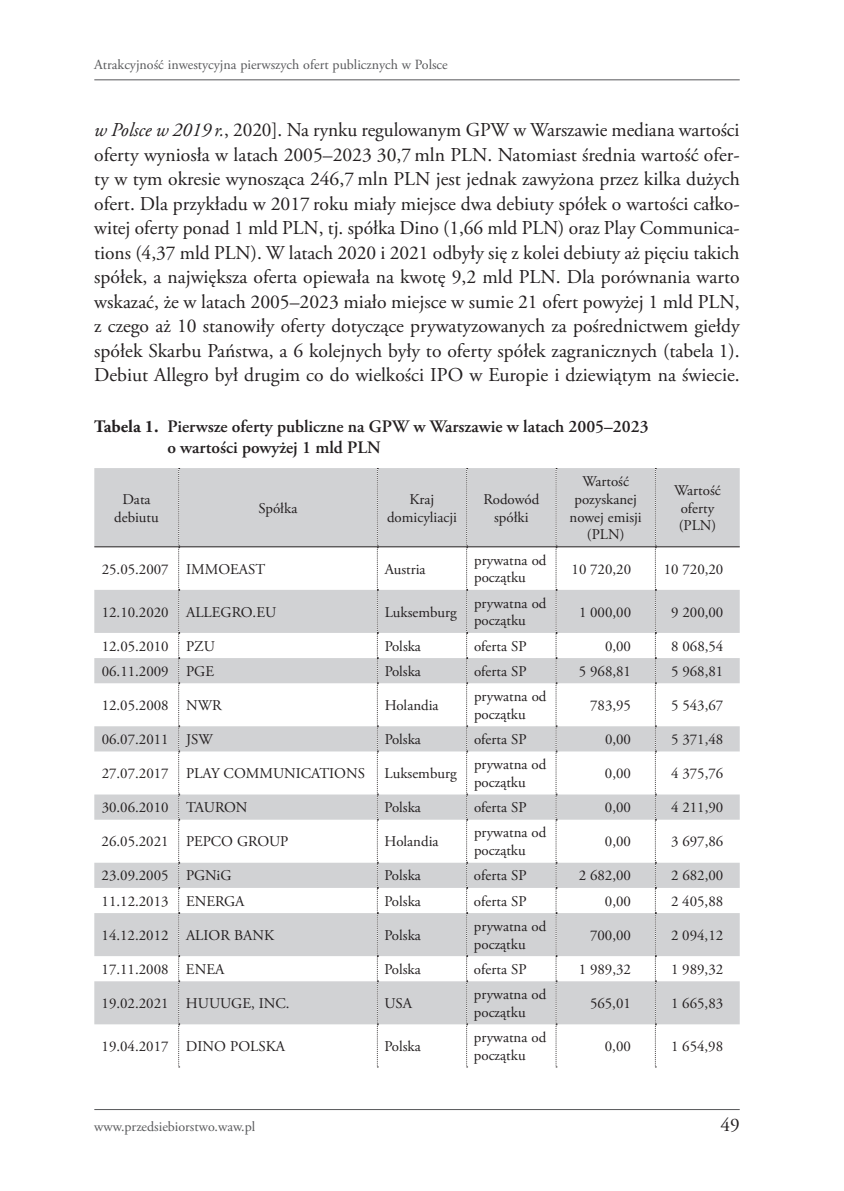
<style>
.page{position:relative;width:844px;height:1191px;background:#fff}
.page>*{position:absolute;margin:0;border:0;box-sizing:border-box;transform-origin:0 0}
.t1{font:19.6px/24.5px "Adobe Garamond Pro";color:#231f20;text-align:justify}
.t2{font:19.25px "Adobe Garamond Pro";color:#231f20}
.t3{font:600 17.5px/21px "Adobe Garamond Pro";color:#231f20}
.t4{font:14.88px/17.8px "Adobe Garamond Pro";color:#231f20}
.t5{font:14px "Adobe Garamond Pro";color:#57585a}
.s1{font-style:italic}
.s2{font-weight:700}
</style>
<div class="page">
<hr style="left:94px;top:1109px;width:645px;height:1px;background:#57585a">
<hr style="left:94px;top:79px;width:645px;height:1px;background:#57585a">
<svg style="left:94px;top:468px;width:645px;height:556px;fill:#d1d2d4"></svg>
<svg style="left:178px;top:468px;width:2px;height:599px"></svg>
<svg style="left:377px;top:468px;width:1px;height:599px"></svg>
<svg style="left:466px;top:468px;width:1px;height:599px"></svg>
<svg style="left:555px;top:468px;width:2px;height:599px"></svg>
<svg style="left:654px;top:468px;width:2px;height:599px"></svg>
<hr style="left:94px;top:546px;width:85px;height:1px;background:#231f20">
<hr style="left:179px;top:546px;width:198px;height:1px;background:#231f20">
<hr style="left:377px;top:546px;width:89px;height:1px;background:#231f20">
<hr style="left:466px;top:546px;width:90px;height:1px;background:#231f20">
<hr style="left:556px;top:546px;width:99px;height:1px;background:#231f20">
<hr style="left:655px;top:546px;width:84px;height:1px;background:#231f20">
<p class="t5" style="left:94px;top:57px;width:355px">Atrakcyjność inwestycyjna pierwszych ofert publicznych w Polsce</p>
<p class="t1" style="left:94px;top:118px;width:646px"><span class="s1">w Polsce w 2019 r.</span>, 2020]. Na rynku regulowanym GPW w Warszawie mediana wartości oferty wyniosła w latach 2005–2023 30,7 mln PLN. Natomiast średnia wartość ofer&shy;ty w tym okresie wynosząca 246,7 mln PLN jest jednak zawyżona przez kilka dużych ofert. Dla przykładu w 2017 roku miały miejsce dwa debiuty spółek o wartości całko&shy;witej oferty ponad 1 mld PLN, tj. spółka Dino (1,66 mld PLN) oraz Play Communica&shy;tions (4,37 mld PLN). W latach 2020 i 2021 odbyły się z kolei debiuty aż pięciu takich spółek, a największa oferta opiewała na kwotę 9,2 mld PLN. Dla porównania warto wskazać, że w latach 2005–2023 miało miejsce w sumie 21 ofert powyżej 1 mld PLN, z czego aż 10 stanowiły oferty dotyczące prywatyzowanych za pośrednictwem giełdy spółek Skarbu Państwa, a 6 kolejnych były to oferty spółek zagranicznych (tabela 1).<br>Debiut Allegro był drugim co do wielkości IPO w Europie i dziewiątym na świecie.</p>
<p class="t3" style="left:167px;top:416px;width:482px;text-indent:-73px"><span class="s2">Tabela 1.</span> Pierwsze oferty publiczne na GPW w Warszawie w latach 2005–2023 o wartości powyżej 1 mld PLN</p>
<p class="t4" style="left:114px;top:490px;width:46px;text-align:center">Data debiutu</p>
<p class="t4" style="left:258px;top:499px;width:40px">Spółka</p>
<p class="t4" style="left:387px;top:490px;width:71px;text-align:center">Kraj domicyliacji</p>
<p class="t4" style="left:483px;top:490px;width:57px;text-align:center">Rodowód spółki</p>
<p class="t4" style="left:569px;top:473px;width:74px;text-align:center">Wartość pozyskanej nowej emisji (PLN)</p>
<p class="t4" style="left:674px;top:481px;width:48px;text-align:center">Wartość oferty (PLN)</p>
<p class="t4" style="left:102px;top:560px;width:165px">25.05.2007 IMMOEAST</p>
<p class="t4" style="left:384px;top:560px;width:42px">Austria</p>
<p class="t4" style="left:474px;top:551px;width:74px">prywatna od początku</p>
<p class="t4" style="left:571px;top:560px;width:61px">10 720,20</p>
<p class="t4" style="left:663px;top:560px;width:61px">10 720,20</p>
<p class="t4" style="left:102px;top:603px;width:176px">12.10.2020 ALLEGRO.EU</p>
<p class="t4" style="left:384px;top:603px;width:73px">Luksemburg</p>
<p class="t4" style="left:474px;top:594px;width:74px">prywatna od początku</p>
<p class="t4" style="left:579px;top:603px;width:54px">1 000,00</p>
<p class="t4" style="left:671px;top:603px;width:54px">9 200,00</p>
<p class="t4" style="left:102px;top:637px;width:115px">12.05.2010 PZU</p>
<p class="t4" style="left:384px;top:637px;width:38px">Polska</p>
<p class="t4" style="left:474px;top:637px;width:54px">oferta SP</p>
<p class="t4" style="left:605px;top:637px;width:28px">0,00</p>
<p class="t4" style="left:671px;top:637px;width:54px">8 068,54</p>
<p class="t4" style="left:102px;top:662px;width:114px">06.11.2009 PGE</p>
<p class="t4" style="left:384px;top:662px;width:38px">Polska</p>
<p class="t4" style="left:474px;top:662px;width:54px">oferta SP</p>
<p class="t4" style="left:579px;top:662px;width:54px">5 968,81</p>
<p class="t4" style="left:671px;top:662px;width:54px">5 968,81</p>
<p class="t4" style="left:102px;top:697px;width:121px">12.05.2008 NWR</p>
<p class="t4" style="left:384px;top:697px;width:55px">Holandia</p>
<p class="t4" style="left:474px;top:688px;width:74px">prywatna od początku</p>
<p class="t4" style="left:590px;top:697px;width:42px">783,95</p>
<p class="t4" style="left:671px;top:697px;width:54px">5 543,67</p>
<p class="t4" style="left:102px;top:731px;width:113px">06.07.2011 JSW</p>
<p class="t4" style="left:384px;top:731px;width:38px">Polska</p>
<p class="t4" style="left:474px;top:731px;width:54px">oferta SP</p>
<p class="t4" style="left:605px;top:731px;width:28px">0,00</p>
<p class="t4" style="left:671px;top:731px;width:54px">5 371,48</p>
<p class="t4" style="left:102px;top:765px;width:265px">27.07.2017 PLAY COMMUNICATIONS</p>
<p class="t4" style="left:384px;top:765px;width:73px">Luksemburg</p>
<p class="t4" style="left:474px;top:756px;width:74px">prywatna od początku</p>
<p class="t4" style="left:604px;top:765px;width:28px">0,00</p>
<p class="t4" style="left:671px;top:765px;width:54px">4 375,76</p>
<p class="t4" style="left:102px;top:799px;width:147px">30.06.2010 TAURON</p>
<p class="t4" style="left:384px;top:799px;width:38px">Polska</p>
<p class="t4" style="left:474px;top:799px;width:54px">oferta SP</p>
<p class="t4" style="left:604px;top:799px;width:28px">0,00</p>
<p class="t4" style="left:671px;top:799px;width:54px">4 211,90</p>
<p class="t4" style="left:102px;top:833px;width:188px">26.05.2021 PEPCO GROUP</p>
<p class="t4" style="left:384px;top:833px;width:55px">Holandia</p>
<p class="t4" style="left:474px;top:824px;width:74px">prywatna od początku</p>
<p class="t4" style="left:604px;top:833px;width:28px">0,00</p>
<p class="t4" style="left:671px;top:833px;width:54px">3 697,86</p>
<p class="t4" style="left:102px;top:867px;width:131px">23.09.2005 PGNiG</p>
<p class="t4" style="left:384px;top:867px;width:38px">Polska</p>
<p class="t4" style="left:474px;top:867px;width:54px">oferta SP</p>
<p class="t4" style="left:578px;top:867px;width:54px">2 682,00</p>
<p class="t4" style="left:671px;top:867px;width:54px">2 682,00</p>
<p class="t4" style="left:102px;top:892px;width:144px">11.12.2013 ENERGA</p>
<p class="t4" style="left:384px;top:892px;width:38px">Polska</p>
<p class="t4" style="left:474px;top:892px;width:54px">oferta SP</p>
<p class="t4" style="left:604px;top:892px;width:28px">0,00</p>
<p class="t4" style="left:671px;top:892px;width:54px">2 405,88</p>
<p class="t4" style="left:102px;top:926px;width:174px">14.12.2012 ALIOR BANK</p>
<p class="t4" style="left:384px;top:926px;width:38px">Polska</p>
<p class="t4" style="left:474px;top:917px;width:74px">prywatna od początku</p>
<p class="t4" style="left:590px;top:926px;width:42px">700,00</p>
<p class="t4" style="left:671px;top:926px;width:54px">2 094,12</p>
<p class="t4" style="left:102px;top:960px;width:124px">17.11.2008 ENEA</p>
<p class="t4" style="left:384px;top:960px;width:38px">Polska</p>
<p class="t4" style="left:474px;top:960px;width:54px">oferta SP</p>
<p class="t4" style="left:578px;top:960px;width:54px">1 989,32</p>
<p class="t4" style="left:671px;top:960px;width:54px">1 989,32</p>
<p class="t4" style="left:101px;top:994px;width:189px">19.02.2021 HUUUGE, INC.</p>
<p class="t4" style="left:384px;top:994px;width:29px">USA</p>
<p class="t4" style="left:474px;top:986px;width:74px">prywatna od początku</p>
<p class="t4" style="left:590px;top:994px;width:42px">565,01</p>
<p class="t4" style="left:671px;top:994px;width:54px">1 665,83</p>
<p class="t4" style="left:101px;top:1037px;width:185px">19.04.2017 DINO POLSKA</p>
<p class="t4" style="left:384px;top:1037px;width:38px">Polska</p>
<p class="t4" style="left:474px;top:1029px;width:74px">prywatna od początku</p>
<p class="t4" style="left:604px;top:1037px;width:28px">0,00</p>
<p class="t4" style="left:671px;top:1037px;width:54px">1 654,98</p>
<p class="t5" style="left:94px;top:1118px;width:162px">www.przedsiebiorstwo.waw.pl</p>
<p class="t2" style="left:720px;top:1113px;width:21px">49</p>
</div>
